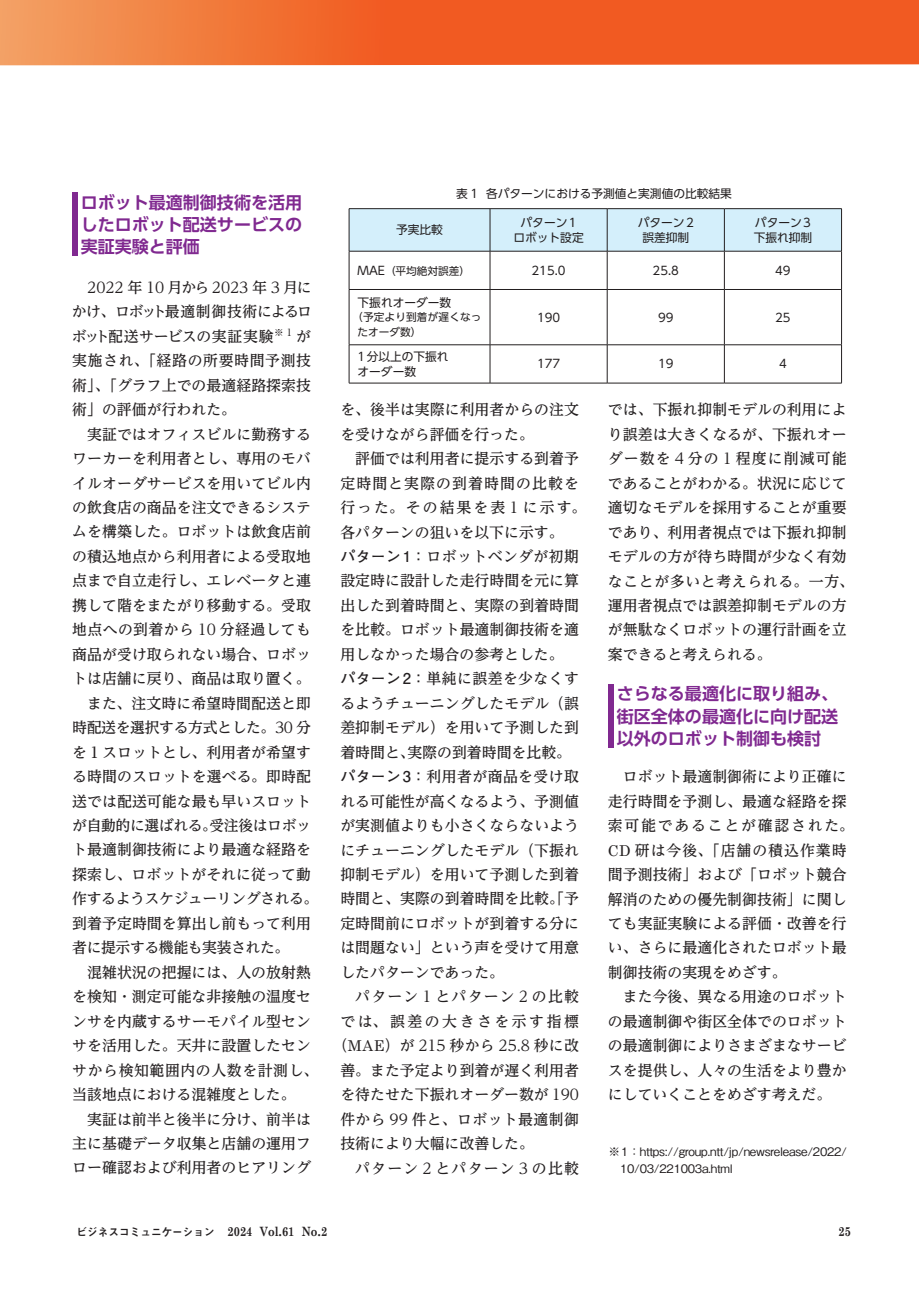
<style>
.page{position:relative;width:919px;height:1289px;background:#fff}
.page>*{position:absolute;margin:0;border:0;box-sizing:border-box;transform-origin:0 0}
.t1{font:700 16.95px/22.4px "UD Shin Go Pro De";color:#802990;text-align:justify}
.t2{font:500 14.85px/24.5px "UD Reimin Pro";color:#231f20}
.t3{font:500 14.85px "UD Reimin Pro";letter-spacing:-.03em;color:#231f20}
.t4{font:500 14.85px "UD Reimin Pro";letter-spacing:.025em;color:#231f20}
.t5{font:500 14.85px "UD Reimin Pro";letter-spacing:.08em;color:#231f20}
.t6{font:500 14.85px "UD Reimin Pro";letter-spacing:-.025em;color:#231f20}
.t7{font:500 14.85px "UD Reimin Pro";letter-spacing:.04em;color:#231f20}
.t8{font:500 14.85px "UD Reimin Pro";letter-spacing:.17em;color:#231f20}
.t9{font:12.75px "Century Sb Bold SI";color:#231f20;scale:.85 1}
.t10{font:11.7px/14.9px "UD Shin Go Pro";color:#231f20;text-align:center}
.t11{font:500 11.7px/17px "Gothic BBB Pro";letter-spacing:-.02em;color:#231f20}
.t12{font:10.65px/15.8px "UD Shin Go Pro";letter-spacing:.015em;color:#231f20}
.s1{font-weight:400}
.s2{font-size:11.7px}
.s3{font-family:"Futo Go B101 Pro";font-weight:700}
.s4{font-family:"Century Sb SI";font-weight:400}
.s5{font-family:"Midashi Go Pro MB31";font-size:10.65px}
</style>
<div class="page">
<div style="left:0;top:0;width:13px;height:145px;background:#f3a065"></div>
<svg style="left:0;top:65px;width:13px;height:80px"></svg>
<svg style="left:13px;top:0;width:905px;height:64px;background:#f1682e"></svg>
<svg style="left:13px;top:64px;width:905px;height:2px"></svg>
<div style="left:350px;top:209px;width:491px;height:42px;background:#d4effb"></div>
<hr style="left:349px;top:208px;width:141px;height:1px;background:#231f20">
<hr style="left:349px;top:209px;width:1px;height:42px;background:#231f20">
<hr style="left:490px;top:208px;width:117px;height:1px;background:#231f20">
<hr style="left:489px;top:209px;width:1px;height:42px;background:#231f20">
<hr style="left:607px;top:208px;width:117px;height:1px;background:#231f20">
<hr style="left:607px;top:209px;width:1px;height:42px;background:#231f20">
<hr style="left:724px;top:208px;width:117px;height:1px;background:#231f20">
<hr style="left:724px;top:209px;width:1px;height:42px;background:#231f20">
<hr style="left:841px;top:209px;width:1px;height:42px;background:#231f20">
<hr style="left:349px;top:251px;width:141px;height:1px;background:#231f20">
<hr style="left:349px;top:251px;width:1px;height:38px;background:#231f20">
<hr style="left:490px;top:251px;width:117px;height:1px;background:#231f20">
<hr style="left:489px;top:251px;width:1px;height:38px;background:#231f20">
<hr style="left:607px;top:251px;width:117px;height:1px;background:#231f20">
<hr style="left:607px;top:251px;width:1px;height:38px;background:#231f20">
<hr style="left:724px;top:251px;width:117px;height:1px;background:#231f20">
<hr style="left:724px;top:251px;width:1px;height:38px;background:#231f20">
<hr style="left:841px;top:251px;width:1px;height:38px;background:#231f20">
<hr style="left:349px;top:289px;width:141px;height:1px;background:#231f20">
<hr style="left:349px;top:290px;width:1px;height:54px;background:#231f20">
<hr style="left:490px;top:289px;width:117px;height:1px;background:#231f20">
<hr style="left:489px;top:290px;width:1px;height:54px;background:#231f20">
<hr style="left:607px;top:289px;width:117px;height:1px;background:#231f20">
<hr style="left:607px;top:290px;width:1px;height:54px;background:#231f20">
<hr style="left:724px;top:289px;width:117px;height:1px;background:#231f20">
<hr style="left:724px;top:290px;width:1px;height:54px;background:#231f20">
<hr style="left:841px;top:290px;width:1px;height:54px;background:#231f20">
<hr style="left:349px;top:344px;width:141px;height:1px;background:#231f20">
<hr style="left:349px;top:345px;width:1px;height:38px;background:#231f20">
<hr style="left:490px;top:344px;width:117px;height:1px;background:#231f20">
<hr style="left:489px;top:345px;width:1px;height:38px;background:#231f20">
<hr style="left:607px;top:344px;width:117px;height:1px;background:#231f20">
<hr style="left:607px;top:345px;width:1px;height:38px;background:#231f20">
<hr style="left:724px;top:344px;width:117px;height:1px;background:#231f20">
<hr style="left:724px;top:345px;width:1px;height:38px;background:#231f20">
<hr style="left:841px;top:345px;width:1px;height:38px;background:#231f20">
<hr style="left:349px;top:383px;width:141px;height:1px;background:#231f20">
<hr style="left:490px;top:383px;width:117px;height:1px;background:#231f20">
<hr style="left:607px;top:383px;width:117px;height:1px;background:#231f20">
<hr style="left:724px;top:383px;width:117px;height:1px;background:#231f20">
<div style="left:72px;top:192px;width:5px;height:64px;background:#802990"></div>
<div style="left:608px;top:684px;width:5px;height:64px;background:#802990"></div>
<p class="t1" style="left:81px;top:190px;width:223px">ロボット最適制御技術を活用したロボット配送サービスの実証実験と評価</p>
<p class="t2" style="left:72px;top:274px;width:242px;text-align:justify;text-indent:15px"><span class="s1">2022</span> 年 <span class="s1">10</span> 月から <span class="s1">2023</span> 年 <span class="s1">3</span> 月にかけ、ロボット最適制御技術によるロボット配送サービスの実証実験<sup>※</sup> <sup>1</sup> が実施され、「経路の所要時間予測技術」、「グラフ上での最適経路探索技術」の評価が行われた。</p>
<p class="t2" style="left:87px;top:421px;width:225px">実証ではオフィスビルに勤務する</p>
<p class="t2" style="left:72px;top:446px;width:240px">ワーカーを利用者とし、専用のモバ</p>
<p class="t2" style="left:72px;top:470px;width:240px">イルオーダサービスを用いてビル内</p>
<p class="t2" style="left:72px;top:495px;width:240px">の飲食店の商品を注文できるシステ</p>
<p class="t2" style="left:72px;top:519px;width:240px">ムを構築した。ロボットは飲食店前</p>
<p class="t2" style="left:72px;top:543px;width:240px">の積込地点から利用者による受取地</p>
<p class="t2" style="left:72px;top:568px;width:240px">点まで自立走行し、エレベータと連</p>
<p class="t2" style="left:72px;top:592px;width:240px">携して階をまたがり移動する。受取</p>
<p class="t4" style="left:72px;top:617px;width:240px">地点への到着から <span class="s1">10</span> 分経過しても</p>
<p class="t2" style="left:72px;top:641px;width:240px">商品が受け取られない場合、ロボッ</p>
<p class="t2" style="left:72px;top:666px;width:240px">トは店舗に戻り、商品は取り置く。</p>
<p class="t2" style="left:87px;top:690px;width:225px">また、注文時に希望時間配送と即</p>
<p class="t6" style="left:72px;top:715px;width:240px">時配送を選択する方式とした。<span class="s1">30</span> 分</p>
<p class="t2" style="left:72px;top:739px;width:240px">を１スロットとし、利用者が希望す</p>
<p class="t2" style="left:72px;top:763px;width:240px">る時間のスロットを選べる。即時配</p>
<p class="t2" style="left:72px;top:788px;width:240px">送では配送可能な最も早いスロット</p>
<p class="t3" style="left:72px;top:813px;width:240px">が自動的に選ばれる。受注後はロボッ</p>
<p class="t2" style="left:72px;top:837px;width:240px">ト最適制御技術により最適な経路を</p>
<p class="t2" style="left:72px;top:861px;width:240px">探索し、ロボットがそれに従って動</p>
<p class="t3" style="left:72px;top:886px;width:248px">作するようスケジューリングされる。</p>
<p class="t2" style="left:72px;top:910px;width:240px">到着予定時間を算出し前もって利用</p>
<p class="t3" style="left:72px;top:935px;width:218px">者に提示する機能も実装された。</p>
<p class="t2" style="left:87px;top:959px;width:225px">混雑状況の把握には、人の放射熱</p>
<p class="t2" style="left:72px;top:984px;width:240px">を検知<span class="s1">・</span>測定可能な非接触の温度セ</p>
<p class="t2" style="left:72px;top:1008px;width:240px">ンサを内蔵するサーモパイル型セン</p>
<p class="t2" style="left:72px;top:1032px;width:240px">サを活用した。天井に設置したセン</p>
<p class="t7" style="left:72px;top:1057px;width:248px">サから検知範囲内の人数を計測し、</p>
<p class="t2" style="left:72px;top:1081px;width:225px">当該地点における混雑度とした。</p>
<p class="t2" style="left:87px;top:1106px;width:225px">実証は前半と後半に分け、前半は</p>
<p class="t2" style="left:72px;top:1130px;width:240px">主に基礎データ収集と店舗の運用フ</p>
<p class="t2" style="left:72px;top:1155px;width:240px">ロー確認および利用者のヒアリング</p>
<p class="t10" style="left:456px;top:186px;width:277px">表 1 各パターンにおける予測値と実測値の比較結果</p>
<p class="t10" style="left:396px;top:222px;width:48px">予実比較</p>
<p class="t10" style="left:513px;top:215px;width:72px">パターン1ロボット設定</p>
<p class="t10" style="left:637px;top:215px;width:57px">パターン2誤差抑制</p>
<p class="t10" style="left:753px;top:215px;width:60px;text-align:left">パターン3下振れ抑制</p>
<p class="t12" style="left:357px;top:262px;width:114px"><span class="s2">MAE</span>（平均絶対誤差）</p>
<p class="t10" style="left:531px;top:262px;width:36px">215.0</p>
<p class="t10" style="left:652px;top:262px;width:28px">25.8</p>
<p class="t10" style="left:775px;top:262px;width:17px">49</p>
<p class="t10" style="left:357px;top:294px;width:95px">下振れオーダー数</p>
<p class="t12" style="left:357px;top:308px;width:125px;text-indent:-5px">（予定より到着が遅くなったオーダ数）</p>
<p class="t10" style="left:537px;top:309px;width:25px">190</p>
<p class="t10" style="left:658px;top:309px;width:17px">99</p>
<p class="t10" style="left:775px;top:309px;width:17px">25</p>
<p class="t10" style="left:357px;top:349px;width:93px;text-align:left">1分以上の下振れオーダー数</p>
<p class="t10" style="left:537px;top:356px;width:25px">177</p>
<p class="t10" style="left:658px;top:356px;width:17px">19</p>
<p class="t10" style="left:779px;top:356px;width:9px">4</p>
<p class="t2" style="left:340px;top:397px;width:240px">を、後半は実際に利用者からの注文を受けながら評価を行った。</p>
<p class="t2" style="left:340px;top:446px;width:247px;text-indent:15px">評価では利用者に提示する到着予定時間と実際の到着時間の比較を行った。その結果を表 <span class="s1">1</span> に示す。各パターンの狙いを以下に示す。<br><span class="s3">パターン1：</span>ロボットベンダが初期設定時に設計した走行時間を元に算出した到着時間と、実際の到着時間を比較。ロボット最適制御技術を適用しなかった場合の参考とした。<br><span class="s3">パターン2：</span>単純に誤差を少なくするようチューニングしたモデル（誤差抑制モデル）を用いて予測した到着時間と、実際の到着時間を比較。<span class="s3">パターン3：</span>利用者が商品を受け取れる可能性が高くなるよう、予測値が実測値よりも小さくならないようにチューニングしたモデル（下振れ抑制モデル）を用いて予測した到着時間と、実際の到着時間を比較。「予定時間前にロボットが到着する分には問題ない」という声を受けて用意したパターンであった。</p>
<p class="t5" style="left:355px;top:984px;width:225px">パターン <span class="s1">1</span> とパターン <span class="s1">2</span> の比較</p>
<p class="t8" style="left:340px;top:1009px;width:240px">では、誤差の大きさを示す指標</p>
<p class="t2" style="left:333px;top:1032px;width:247px">（<span class="s4">MAE</span>）が <span class="s1">215</span> 秒から <span class="s1">25</span><span class="s4">.</span><span class="s1">8</span> 秒に改</p>
<p class="t2" style="left:340px;top:1057px;width:240px">善。また予定より到着が遅く利用者</p>
<p class="t2" style="left:340px;top:1081px;width:240px">を待たせた下振れオーダー数が <span class="s1">190</span></p>
<p class="t4" style="left:340px;top:1106px;width:240px">件から <span class="s1">99</span> 件と、ロボット最適制御</p>
<p class="t2" style="left:340px;top:1130px;width:195px">技術により大幅に改善した。</p>
<p class="t5" style="left:355px;top:1155px;width:225px">パターン <span class="s1">2</span> とパターン <span class="s1">3</span> の比較</p>
<p class="t2" style="left:608px;top:397px;width:248px">では、下振れ抑制モデルの利用により誤差は大きくなるが、下振れオーダー数を <span class="s1">4</span> 分の <span class="s1">1</span> 程度に削減可能であることがわかる。状況に応じて適切なモデルを採用することが重要であり、利用者視点では下振れ抑制モデルの方が待ち時間が少なく有効なことが多いと考えられる。一方、運用者視点では誤差抑制モデルの方が無駄なくロボットの運行計画を立案できると考えられる。</p>
<p class="t1" style="left:617px;top:682px;width:223px">さらなる最適化に取り組み、街区全体の最適化に向け配送以外のロボット制御も検討</p>
<p class="t2" style="left:608px;top:764px;width:248px;text-indent:15px">ロボット最適制御術により正確に走行時間を予測し、最適な経路を探索可能であることが確認された。<br><span class="s4">CD</span> 研は今後、「店舗の積込作業時間予測技術」および「ロボット競合解消のための優先制御技術」に関しても実証実験による評価<span class="s1">・</span>改善を行い、さらに最適化されたロボット最制御技術の実現をめざす。</p>
<p class="t2" style="left:608px;top:984px;width:240px;text-align:justify;text-indent:15px">また今後、異なる用途のロボットの最適制御や街区全体でのロボットの最適制御によりさまざまなサービスを提供し、人々の生活をより豊かにしていくことをめざす考えだ。</p>
<p class="t11" style="left:620px;top:1141px;width:228px;text-indent:-12px">※1：https://group.ntt/jp/newsrelease/2022/<br>10/03/221003a.html</p>
<p class="t9" style="left:77px;top:1221px;width:296px"><span class="s5">ビジネスコミュニケーション</span> 2024 Vol.61 No.2</p>
<p class="t9" style="left:838px;top:1221px;width:16px">25</p>
</div>
